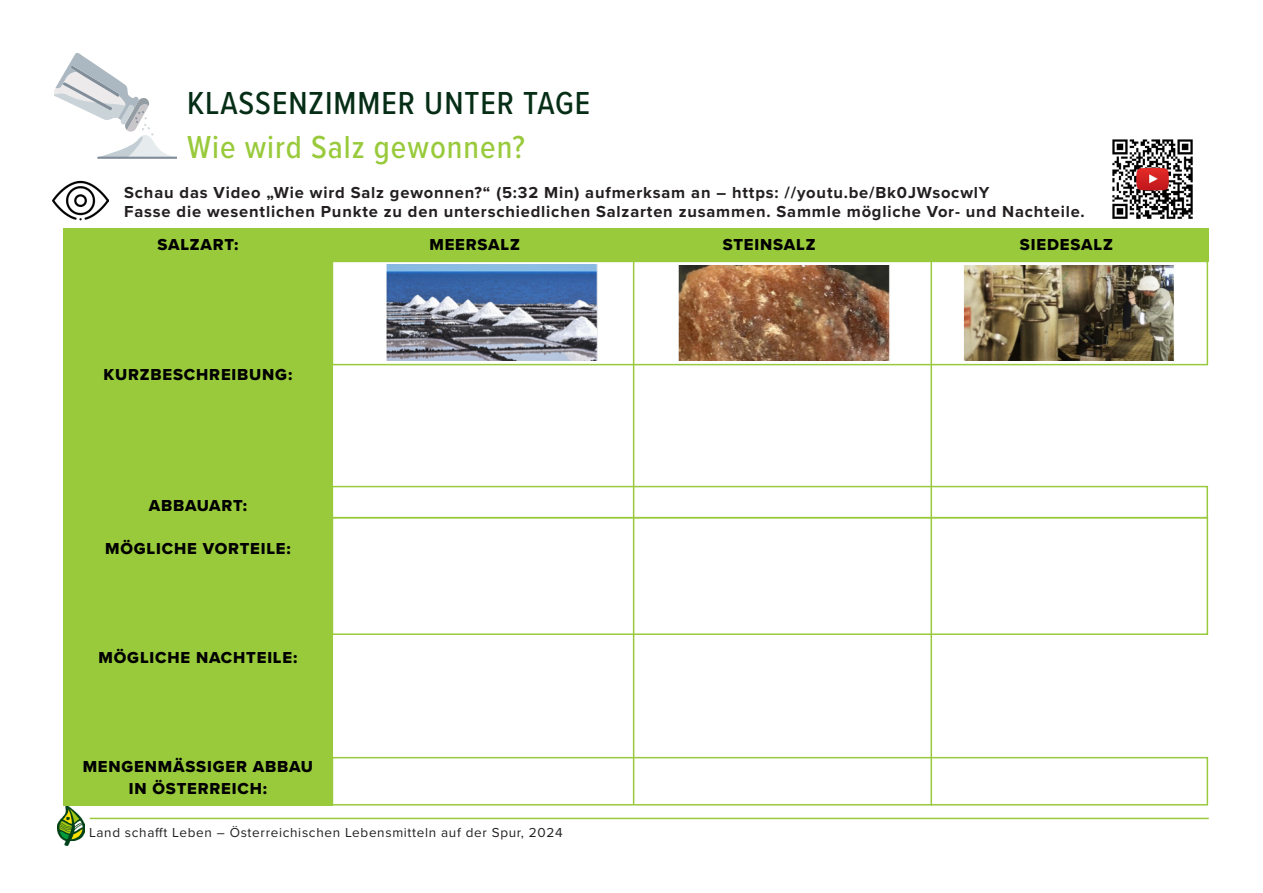
<style>
.page{position:relative;width:1263px;height:893px;background:#fff}
.page>*{position:absolute;margin:0;border:0;box-sizing:border-box;transform-origin:0 0}
.t1{font:500 33px "Proxima Nova Cond";letter-spacing:.03em;color:#062e16}
.t2{font:500 33px "Proxima Nova Cond";letter-spacing:.03em;color:#99ca3b}
.AufgabenText{font:700 16.5px "Proxima Nova";letter-spacing:.05em;color:#231f20}
.AufgabenHead_gruenesKastl{font:16.5px/21.8px "Proxima Nova Extrabld";letter-spacing:.05em;color:#000001;text-align:center}
.AufgabenHead_gruenesKastl-2{font:16.5px "Proxima Nova Extrabld";letter-spacing:.05em;color:#000}
.t3{font:13.5px "Proxima Nova";letter-spacing:.05em;color:#231f20}
</style>
<div class="page">
<hr style="left:90px;top:818px;width:1119px;height:1px;background:#99ca3b">
<img style="left:58px;top:805px;width:26px;height:40px">
<svg style="left:55px;top:53px;width:121px;height:106px"></svg>
<img style="left:52px;top:180px;width:57px;height:41px">
<img style="left:1112px;top:139px;width:81px;height:80px">
<div style="left:63px;top:228px;width:269px;height:34px;background:#99ca3b"></div>
<div style="left:63px;top:250px;width:269px;height:33px;background:#99ca3b"></div>
<div style="left:63px;top:272px;width:269px;height:33px;background:#99ca3b"></div>
<div style="left:63px;top:293px;width:269px;height:34px;background:#99ca3b"></div>
<div style="left:63px;top:315px;width:269px;height:34px;background:#99ca3b"></div>
<div style="left:63px;top:337px;width:269px;height:33px;background:#99ca3b"></div>
<div style="left:63px;top:359px;width:269px;height:33px;background:#99ca3b"></div>
<div style="left:63px;top:380px;width:269px;height:34px;background:#99ca3b"></div>
<div style="left:63px;top:402px;width:269px;height:34px;background:#99ca3b"></div>
<div style="left:63px;top:424px;width:269px;height:33px;background:#99ca3b"></div>
<div style="left:63px;top:446px;width:269px;height:33px;background:#99ca3b"></div>
<div style="left:63px;top:467px;width:269px;height:34px;background:#99ca3b"></div>
<div style="left:63px;top:489px;width:269px;height:34px;background:#99ca3b"></div>
<div style="left:63px;top:511px;width:269px;height:33px;background:#99ca3b"></div>
<div style="left:63px;top:533px;width:269px;height:33px;background:#99ca3b"></div>
<div style="left:63px;top:554px;width:269px;height:34px;background:#99ca3b"></div>
<div style="left:63px;top:576px;width:269px;height:34px;background:#99ca3b"></div>
<div style="left:63px;top:598px;width:269px;height:33px;background:#99ca3b"></div>
<div style="left:63px;top:620px;width:269px;height:33px;background:#99ca3b"></div>
<div style="left:63px;top:641px;width:269px;height:34px;background:#99ca3b"></div>
<div style="left:63px;top:663px;width:269px;height:34px;background:#99ca3b"></div>
<div style="left:63px;top:685px;width:269px;height:33px;background:#99ca3b"></div>
<div style="left:63px;top:707px;width:269px;height:33px;background:#99ca3b"></div>
<div style="left:63px;top:728px;width:269px;height:34px;background:#99ca3b"></div>
<div style="left:63px;top:750px;width:269px;height:55px;background:#99ca3b"></div>
<div style="left:332px;top:261px;width:876px;height:104px;border:2px solid #99ca3e"></div>
<div style="left:332px;top:486px;width:876px;height:32px;border:2px solid #99ca3e"></div>
<div style="left:332px;top:517px;width:876px;height:118px;border:2px solid #99ca3e"></div>
<div style="left:332px;top:757px;width:876px;height:48px;border:2px solid #99ca3e"></div>
<hr style="left:633px;top:231px;width:1px;height:573px;background:#99ca3e">
<hr style="left:930px;top:228px;width:2px;height:577px;background:#99ca3e">
<div style="left:315px;top:228px;width:320px;height:34px;background:#99ca3b"></div>
<div style="left:609px;top:228px;width:320px;height:34px;background:#99ca3b"></div>
<div style="left:904px;top:228px;width:305px;height:34px;background:#99ca3b"></div>
<img style="left:386px;top:264px;width:212px;height:97px">
<img style="left:679px;top:266px;width:211px;height:95px">
<img style="left:963px;top:266px;width:212px;height:95px">
<p class="t1" style="left:187px;top:79px;width:405px">KLASSENZIMMER UNTER TAGE</p>
<p class="t2" style="left:187px;top:122px;width:339px">Wie wird Salz gewonnen?</p>
<p class="AufgabenText" style="left:124px;top:182px;width:867px">Schau das Video „Wie wird Salz gewonnen?“ (5:32 Min) aufmerksam an – https: //youtu.be/Bk0JWsocwlY</p>
<p class="AufgabenText" style="left:124px;top:202px;width:962px">Fasse die wesentlichen Punkte zu den unterschiedlichen Salzarten zusammen. Sammle mögliche Vor- und Nachteile.</p>
<p class="AufgabenHead_gruenesKastl" style="left:157px;top:234px;width:83px">SALZART:</p>
<p class="AufgabenHead_gruenesKastl-2" style="left:429px;top:234px;width:92px">MEERSALZ</p>
<p class="AufgabenHead_gruenesKastl-2" style="left:723px;top:234px;width:94px">STEINSALZ</p>
<p class="AufgabenHead_gruenesKastl-2" style="left:1020px;top:234px;width:94px">SIEDESALZ</p>
<p class="AufgabenHead_gruenesKastl" style="left:104px;top:365px;width:190px">KURZBESCHREIBUNG:</p>
<p class="AufgabenHead_gruenesKastl" style="left:149px;top:495px;width:100px">ABBAUART:</p>
<p class="AufgabenHead_gruenesKastl" style="left:105px;top:539px;width:187px">MÖGLICHE VORTEILE:</p>
<p class="AufgabenHead_gruenesKastl" style="left:98px;top:647px;width:200px">MÖGLICHE NACHTEILE:</p>
<p class="AufgabenHead_gruenesKastl" style="left:83px;top:756px;width:232px">MENGENMÄSSIGER ABBAU<br>IN ÖSTERREICH:</p>
<p class="t3" style="left:89px;top:825px;width:475px">Land schafft Leben – Österreichischen Lebensmitteln auf der Spur, 2024</p>
</div>
